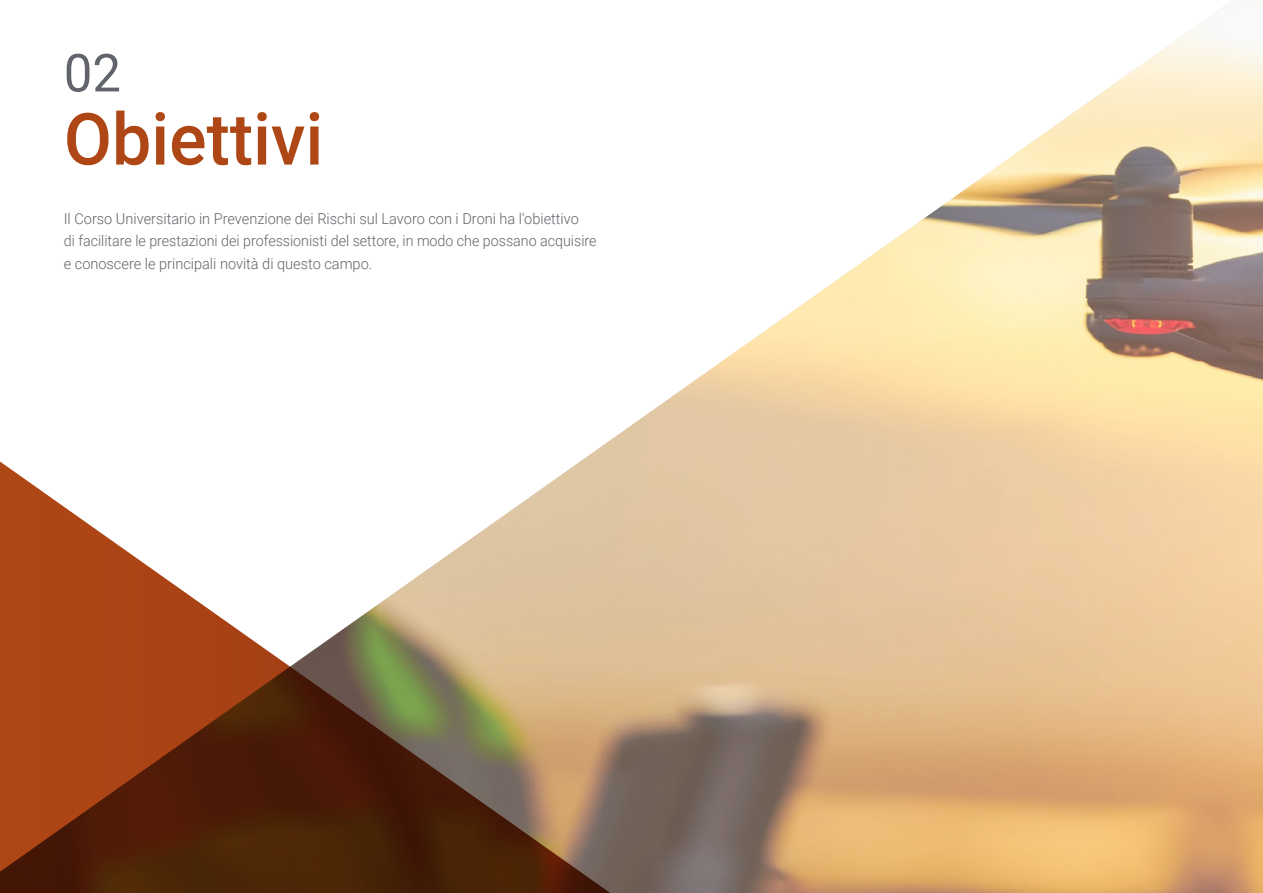
<style>
.page{position:relative;width:1263px;height:893px;background:#fff}
.page>*{position:absolute;margin:0;border:0;box-sizing:border-box;transform-origin:0 0}
.t1{font:500 72px "Roboto";color:#ae4615}
.t2{font:52.5px "Roboto";color:#61646a}
.t3{font:300 15px/22.5px "Roboto";color:#61646a}
</style>
<div class="page">
<img style="left:602px;top:0;width:661px;height:893px">
<svg style="left:0;top:446px;width:640px;height:447px"></svg>
<h2 class="t2" style="left:64px;top:36px;width:59px">02</h2>
<h1 class="t1" style="left:64px;top:89px;width:261px">Obiettivi</h1>
<p class="t3" style="left:64px;top:207px;width:534px">Il Corso Universitario in Prevenzione dei Rischi sul Lavoro con i Droni ha l'obiettivo<br>di facilitare le prestazioni dei professionisti del settore, in modo che possano acquisire e conoscere le principali novità di questo campo.</p>
</div>
